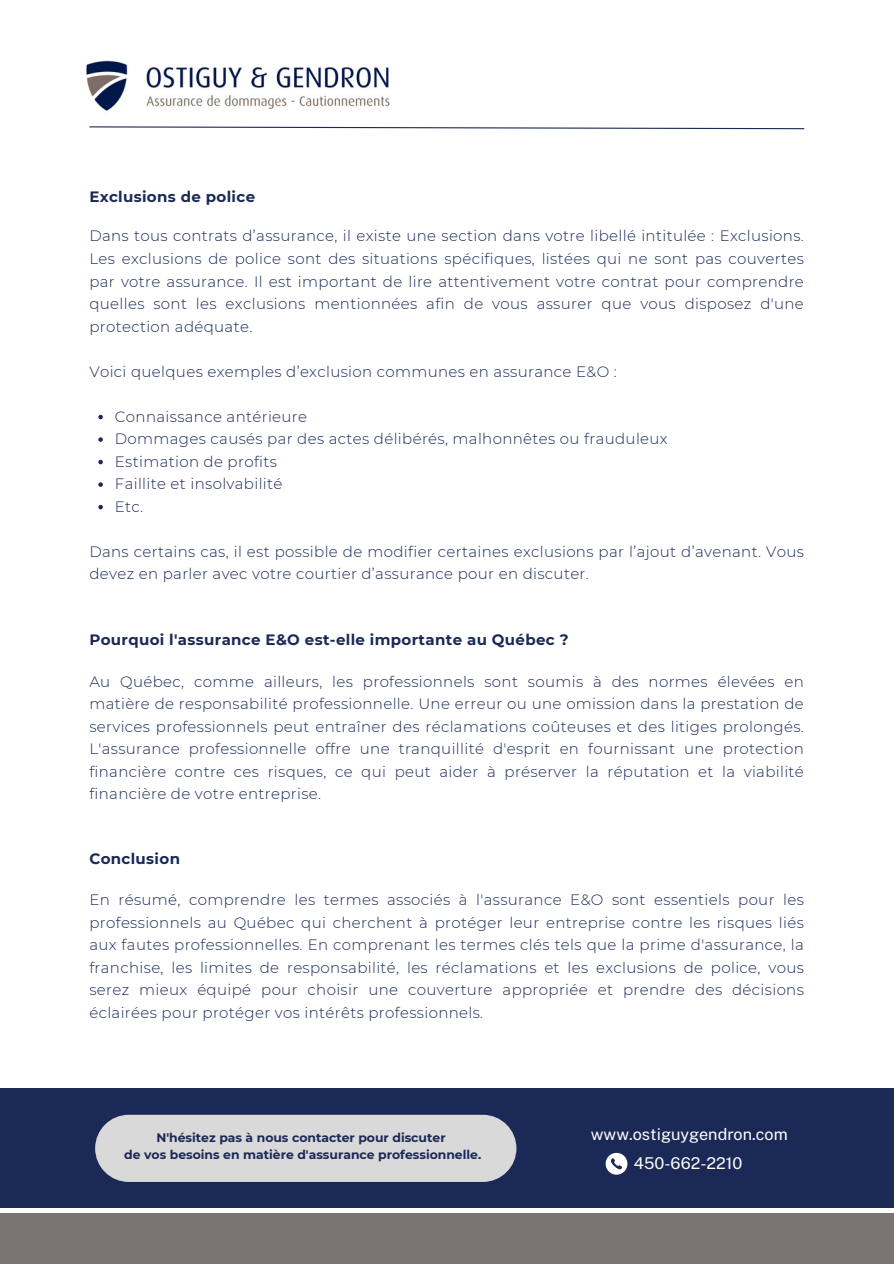
<style>
.page{position:relative;width:894px;height:1264px;background:#fff}
.page>*{position:absolute;margin:0;border:0;box-sizing:border-box;transform-origin:0 0}
.t1{font:16.2px "Public Sans";color:#fff}
.t2{font:300 15px/22.5px "Montserrat";letter-spacing:.025em;color:#1b2957;text-align:justify}
.t3{font:700 15px "Montserrat";letter-spacing:.025em;color:#1b2957}
.t4{font:700 12.45px "Montserrat";color:#1b2957}
</style>
<div class="page">
<svg style="left:89px;top:126px;width:716px;height:4px"></svg>
<img style="left:86px;top:60px;width:304px;height:51px">
<svg style="left:98px;top:415px;width:5px;height:4px"></svg>
<svg style="left:98px;top:437px;width:5px;height:5px"></svg>
<svg style="left:98px;top:460px;width:5px;height:4px"></svg>
<svg style="left:98px;top:482px;width:5px;height:5px"></svg>
<svg style="left:98px;top:505px;width:5px;height:4px"></svg>
<div style="left:0;top:1087px;width:893px;height:120px;background:#1b2957"></div>
<svg style="left:605px;top:1152px;width:22px;height:22px"></svg>
<div style="left:95px;top:1114px;width:421px;height:67px;background:#d9d9d9;border-radius:34px"></div>
<div style="left:0;top:1212px;width:893px;height:51px;background:#7a7573"></div>
<h1 class="t3" style="left:89px;top:187px;width:167px">Exclusions de police</h1>
<h2 class="t2" style="left:89px;top:225px;width:715px">Dans tous contrats d’assurance, il existe une section dans votre libellé intitulée : Exclusions.<br>Les exclusions de police sont des situations spécifiques, listées qui ne sont pas couvertes par votre assurance. Il est important de lire attentivement votre contrat pour comprendre quelles sont les exclusions mentionnées afin de vous assurer que vous disposez d'une protection adéquate.</h2>
<h2 class="t2" style="left:89px;top:360px;width:528px">Voici quelques exemples d’exclusion communes en assurance E&amp;O :</h2>
<p class="t2" style="left:115px;top:405px;width:194px">Connaissance antérieure</p>
<p class="t2" style="left:115px;top:427px;width:554px">Dommages causés par des actes délibérés, malhonnêtes ou frauduleux</p>
<p class="t2" style="left:115px;top:450px;width:164px">Estimation de profits</p>
<p class="t2" style="left:115px;top:472px;width:169px">Faillite et insolvabilité</p>
<p class="t2" style="left:115px;top:495px;width:30px">Etc.</p>
<h2 class="t2" style="left:89px;top:540px;width:715px">Dans certains cas, il est possible de modifier certaines exclusions par l’ajout d’avenant. Vous devez en parler avec votre courtier d’assurance pour en discuter.</h2>
<h1 class="t3" style="left:89px;top:630px;width:480px">Pourquoi l'assurance E&amp;O est-elle importante au Québec ?</h1>
<h2 class="t2" style="left:89px;top:670px;width:715px">Au Québec, comme ailleurs, les professionnels sont soumis à des normes élevées en matière de responsabilité professionnelle. Une erreur ou une omission dans la prestation de services professionnels peut entraîner des réclamations coûteuses et des litiges prolongés.<br>L'assurance professionnelle offre une tranquillité d'esprit en fournissant une protection financière contre ces risques, ce qui peut aider à préserver la réputation et la viabilité financière de votre entreprise.</h2>
<h1 class="t3" style="left:89px;top:849px;width:92px">Conclusion</h1>
<h2 class="t2" style="left:89px;top:888px;width:715px">En résumé, comprendre les termes associés à l'assurance E&amp;O sont essentiels pour les professionnels au Québec qui cherchent à protéger leur entreprise contre les risques liés aux fautes professionnelles. En comprenant les termes clés tels que la prime d'assurance, la franchise, les limites de responsabilité, les réclamations et les exclusions de police, vous serez mieux équipé pour choisir une couverture appropriée et prendre des décisions éclairées pour protéger vos intérêts professionnels.</h2>
<p class="t4" style="left:156px;top:1130px;width:291px">N'hésitez pas à nous contacter pour discuter</p>
<h2 class="t4" style="left:124px;top:1146px;width:358px">de vos besoins en matière d'assurance professionnelle.</h2>
<p class="t1" style="left:590px;top:1124px;width:198px">www.ostiguygendron.com</p>
<p class="t1" style="left:633px;top:1153px;width:110px">450-662-2210</p>
</div>
